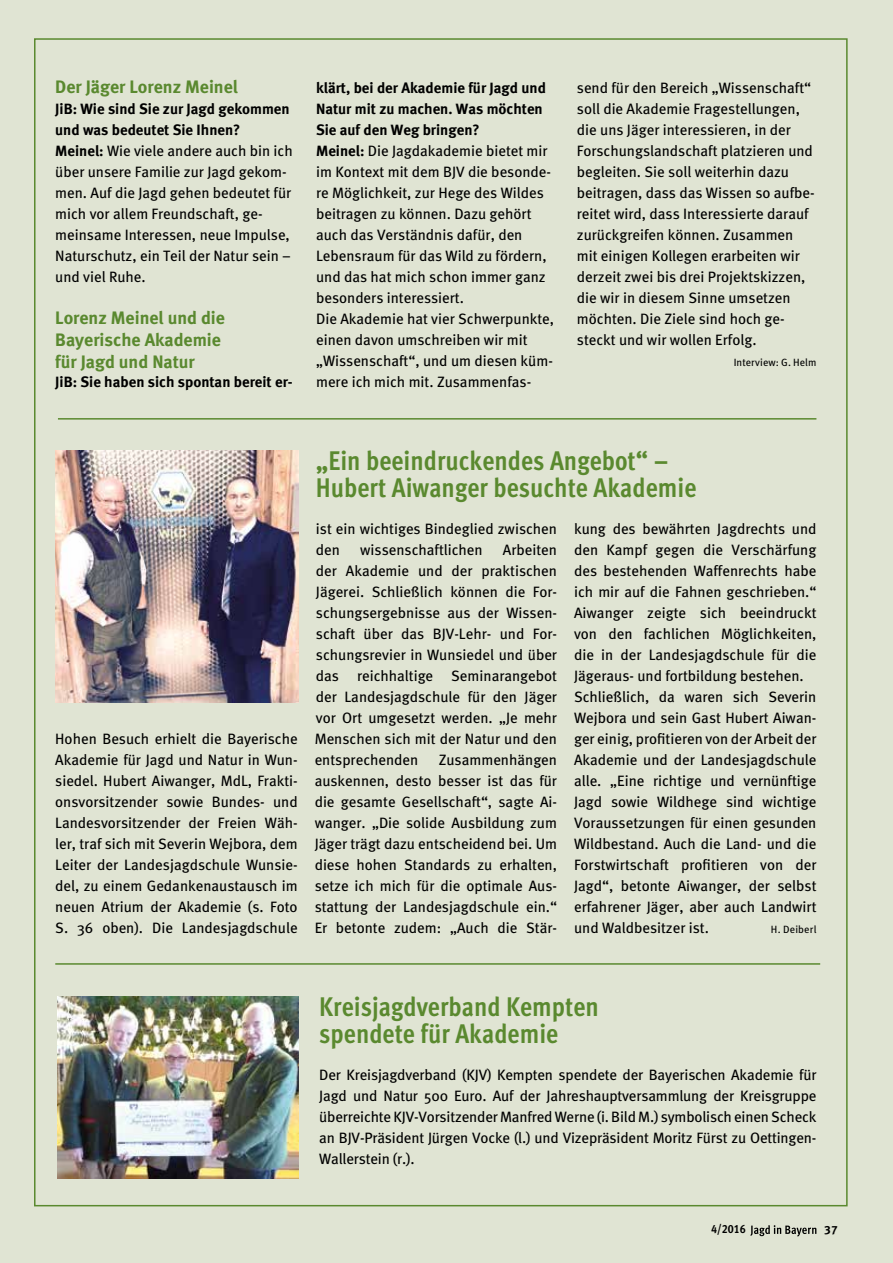
<style>
.page{position:relative;width:893px;height:1263px;background:#e0e4d3}
.page>*{position:absolute;margin:0;border:0;box-sizing:border-box;transform-origin:0 0}
.t1{font:700 27px/27px "Meta Cond";color:#5a892f}
.t2{font:700 18px/21.6px "Meta";color:#5a892f}
.t3{font:15px/21px "Meta";color:#000}
.t4{font:15px/21px "Meta Bold LF";color:#000}
.t5{font:12px "Meta Cond Bold LF";color:#000}
.t6{font:12px "Meta Bold LF";color:#000}
.t7{font:10.5px "Meta";letter-spacing:.01em;color:#000}
.s1{font-family:"Meta Bold LF"}
</style>
<div class="page">
<hr style="left:58px;top:418px;width:758px;height:2px;background:#5a892f">
<hr style="left:55px;top:963px;width:765px;height:2px;background:#5a892f">
<img style="left:55px;top:450px;width:244px;height:252px">
<svg style="left:750px;top:1225px;width:66px;height:11px"></svg>
<img style="left:58px;top:996px;width:241px;height:183px">
<p class="t2" style="left:55px;top:76px;width:184px">Der Jäger Lorenz Meinel</p>
<p class="t4" style="left:55px;top:98px;width:236px">JiB: Wie sind Sie zur Jagd gekommen und was bedeutet Sie Ihnen?</p>
<p class="t3" style="left:55px;top:140px;width:239px"><span class="s1">Meinel:</span> Wie viele andere auch bin ich über unsere Familie zur Jagd gekom&shy;men. Auf die Jagd gehen bedeutet für mich vor allem Freundschaft, ge&shy;meinsame Interessen, neue Impulse,<br>Naturschutz, ein Teil der Natur sein – und viel Ruhe.</p>
<p class="t2" style="left:55px;top:307px;width:171px">Lorenz Meinel und die<br>Bayerische Akademie für Jagd und Natur</p>
<p class="t4" style="left:55px;top:371px;width:239px">JiB: Sie haben sich spontan bereit er-</p>
<p class="t4" style="left:316px;top:77px;width:231px">klärt, bei der Akademie für Jagd und<br>Natur mit zu machen. Was möchten<br>Sie auf den Weg bringen?</p>
<p class="t3" style="left:316px;top:140px;width:240px"><span class="s1">Meinel:</span> Die Jagdakademie bietet mir im Kontext mit dem BJV die besonde&shy;re Möglichkeit, zur Hege des Wildes beitragen zu können. Dazu gehört auch das Verständnis dafür, den Lebensraum für das Wild zu fördern, und das hat mich schon immer ganz besonders interessiert.<br>Die Akademie hat vier Schwerpunkte, einen davon umschreiben wir mit „Wissenschaft“, und um diesen küm&shy;mere ich mich mit. Zusammenfas-</p>
<p class="t3" style="left:577px;top:77px;width:239px">send für den Bereich „Wissenschaft“ soll die Akademie Fragestellungen, die uns Jäger interessieren, in der Forschungslandschaft platzieren und begleiten. Sie soll weiterhin dazu beitragen, dass das Wissen so aufbe&shy;reitet wird, dass Interessierte darauf zurückgreifen können. Zusammen mit einigen Kollegen erarbeiten wir derzeit zwei bis drei Projektskizzen, die wir in diesem Sinne umsetzen möchten. Die Ziele sind hoch ge&shy;steckt und wir wollen Erfolg.</p>
<p class="t7" style="left:734px;top:356px;width:84px">Interview: G. Helm</p>
<p class="t3" style="left:55px;top:728px;width:244px;text-align:justify">Hohen Besuch erhielt die Bayerische Akademie für Jagd und Natur in Wun&shy;siedel. Hubert Aiwanger, MdL, Frakti&shy;onsvorsitzender sowie Bundes- und Landesvorsitzender der Freien Wäh&shy;ler, traf sich mit Severin Wejbora, dem Leiter der Landesjagdschule Wunsie&shy;del, zu einem Gedankenaustausch im neuen Atrium der Akademie (s. Foto S. 36 oben). Die Landesjagdschule</p>
<h1 class="t1" style="left:316px;top:447px;width:382px">„Ein beeindruckendes Angebot“ –<br>Hubert Aiwanger besuchte Akademie</h1>
<p class="t3" style="left:316px;top:518px;width:243px">ist ein wichtiges Bindeglied zwischen den</p>
<p class="t3" style="left:315px;top:539px;width:244px;text-align:justify;text-indent:188px">Arbeiten der Akademie und der praktischen Jägerei. Schließlich können die For&shy;schungsergebnisse aus der Wissen&shy;schaft über das BJV-Lehr- und For&shy;schungsrevier in Wunsiedel und über das reichhaltige Seminarangebot der Landesjagdschule für den Jäger vor Ort umgesetzt werden. „Je mehr Menschen sich mit der Natur und den entsprechenden</p>
<p class="t3" style="left:360px;top:539px;width:124px">wissenschaftlichen</p>
<p class="t3" style="left:315px;top:749px;width:244px;text-align:justify;text-indent:124px">Zusammenhängen auskennen, desto besser ist das für die gesamte Gesellschaft“, sagte Ai&shy;wanger. „Die solide Ausbildung zum Jäger trägt dazu entscheidend bei. Um diese hohen Standards zu erhalten, setze ich mich für die optimale Aus&shy;stattung der Landesjagdschule ein.“ Er betonte zudem: „Auch die Stär-</p>
<p class="t3" style="left:574px;top:518px;width:244px">kung des bewährten Jagdrechts und den Kampf gegen die Verschärfung des bestehenden Waffenrechts habe ich mir auf die Fahnen geschrieben.“ Aiwanger zeigte sich beeindruckt von den fachlichen Möglichkeiten, die in der Landesjagdschule für die Jägeraus- und fortbildung bestehen.<br>Schließlich, da waren sich Severin Wejbora und sein Gast Hubert Aiwan&shy;ger einig, profitieren von der Arbeit der Akademie und der Landesjagdschule alle. „Eine richtige und vernünftige Jagd sowie Wildhege sind wichtige Voraussetzungen für einen gesunden Wildbestand. Auch die Land- und die Forstwirtschaft profitieren von der Jagd“, betonte Aiwanger, der selbst erfahrener Jäger, aber auch Landwirt und Waldbesitzer ist.</p>
<p class="t7" style="left:771px;top:923px;width:47px">H. Deiberl</p>
<h1 class="t1" style="left:319px;top:993px;width:281px">Kreisjagdverband Kempten spendete für Akademie</h1>
<p class="t3" style="left:319px;top:1064px;width:499px;text-align:justify">Der Kreisjagdverband (KJV) Kempten spendete der Bayerischen Akademie für Jagd und Natur 500 Euro. Auf der Jahreshauptversammlung der Kreisgruppe überreichte KJV-Vorsitzender Manfred Werne (i. Bild M.) symbolisch einen Scheck an BJV-Präsident Jürgen Vocke (l.) und Vizepräsident Moritz Fürst zu Oettingen-Wallerstein (r.).</p>
<p class="t5" style="left:711px;top:1222px;width:36px">4/2016</p>
<p class="t6" style="left:824px;top:1222px;width:15px">37</p>
<p class="t5" style="left:711px;top:1222px;width:7px">9</p>
<p class="t5" style="left:740px;top:1222px;width:7px">5</p>
</div>
